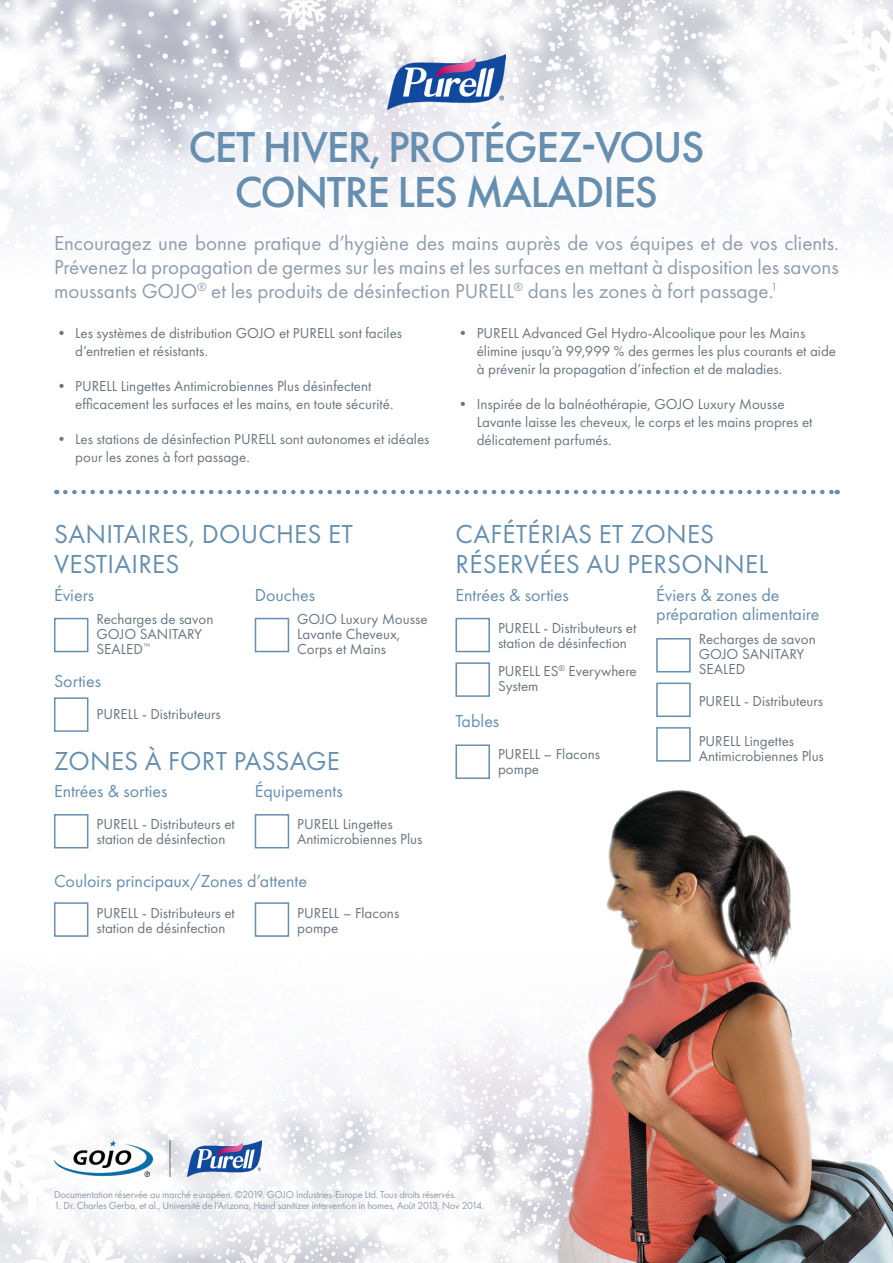
<style>
.page{position:relative;width:893px;height:1263px;background:#fff}
.page>*{position:absolute;margin:0;border:0;box-sizing:border-box;transform-origin:0 0}
.Header_Text{font:500 45px "Futura PT";letter-spacing:-.03em;color:#668faf}
.Checklist_Headers{font:27px/30px "Futura PT";letter-spacing:.01em;color:#668faf}
.Main_Body_Text{font:21px/24px "Futura PT";color:#8f9dac;text-align:justify}
.Checklist_Sub_Header{font:18px/19.5px "Futura PT";color:#668faf}
.Checklist{font:15px/15px "Futura PT";color:#6a7681}
.Small_Print{font:10.5px "Futura PT";letter-spacing:-.02em;color:#8f9dac}
</style>
<div class="page">
<img style="left:0;top:0;width:893px;height:235px">
<img style="left:0;top:1003px;width:227px;height:260px">
<svg style="left:0;top:1139px;width:227px;height:121px"></svg>
<img style="left:227px;top:790px;width:666px;height:473px">
<img style="left:388px;top:54px;width:117px;height:55px">
<img style="left:54px;top:1141px;width:207px;height:35px">
<div style="left:54px;top:618px;width:34px;height:34px;background:#fff;border:2px solid #668faf"></div>
<div style="left:255px;top:618px;width:34px;height:34px;background:#fff;border:2px solid #668faf"></div>
<div style="left:54px;top:814px;width:34px;height:34px;background:#fff;border:2px solid #668faf"></div>
<div style="left:255px;top:814px;width:34px;height:34px;background:#fff;border:2px solid #668faf"></div>
<div style="left:54px;top:902px;width:34px;height:35px;background:#fff;border:2px solid #668faf"></div>
<div style="left:255px;top:902px;width:34px;height:35px;background:#fff;border:2px solid #668faf"></div>
<div style="left:455px;top:618px;width:35px;height:34px;background:#fff;border:2px solid #668faf"></div>
<div style="left:656px;top:638px;width:35px;height:34px;background:#fff;border:2px solid #668faf"></div>
<div style="left:455px;top:662px;width:35px;height:35px;background:#fff;border:2px solid #668faf"></div>
<div style="left:656px;top:682px;width:35px;height:35px;background:#fff;border:2px solid #668faf"></div>
<div style="left:455px;top:744px;width:35px;height:35px;background:#fff;border:2px solid #668faf"></div>
<div style="left:656px;top:727px;width:35px;height:34px;background:#fff;border:2px solid #668faf"></div>
<svg style="left:65px;top:490px;width:773px;height:4px"></svg>
<div style="left:54px;top:697px;width:34px;height:35px;background:#fff;border:2px solid #668faf"></div>
<p class="Header_Text" style="left:188px;top:120px;width:518px">CET HIVER, PROTÉGEZ-VOUS</p>
<p class="Header_Text" style="left:235px;top:165px;width:425px">CONTRE LES MALADIES</p>
<p class="Main_Body_Text" style="left:54px;top:231px;width:786px">Encouragez une bonne pratique d’hygiène des mains auprès de vos équipes et de vos clients.<br>Prévenez la propagation de germes sur les mains et les surfaces en mettant à disposition les savons moussants GOJO<sup>®</sup> et les produits de désinfection PURELL<sup>®</sup> dans les zones à fort passage.<sup>1</sup></p>
<p class="Checklist" style="left:75px;top:323px;width:328px;line-height:18px;text-indent:-21px">• Les systèmes de distribution GOJO et PURELL sont faciles d’entretien et résistants.</p>
<p class="Checklist" style="left:75px;top:376px;width:320px;line-height:18px;text-indent:-21px">• PURELL Lingettes Antimicrobiennes Plus désinfectent efficacement les surfaces et les mains, en toute sécurité.</p>
<p class="Checklist" style="left:75px;top:429px;width:356px;line-height:18px;text-indent:-21px">• Les stations de désinfection PURELL sont autonomes et idéales pour les zones à fort passage.</p>
<p class="Checklist" style="left:477px;top:323px;width:361px;line-height:18px;text-indent:-21px">• PURELL Advanced Gel Hydro-Alcoolique pour les Mains élimine jusqu’à 99,999 % des germes les plus courants et aide à prévenir la propagation d’infection et de maladies.</p>
<p class="Checklist" style="left:477px;top:394px;width:337px;line-height:18px;text-indent:-21px">• Inspirée de la balnéothérapie, GOJO Luxury Mousse<br>Lavante laisse les cheveux, le corps et les mains propres et délicatement parfumés.</p>
<p class="Checklist_Headers" style="left:54px;top:519px;width:300px">SANITAIRES, DOUCHES ET<br>VESTIAIRES</p>
<p class="Checklist_Sub_Header" style="left:54px;top:585px;width:42px">Éviers</p>
<p class="Checklist" style="left:97px;top:612px;width:118px">Recharges de savon<br>GOJO SANITARY<br>SEALED<sup>™</sup></p>
<p class="Checklist_Sub_Header" style="left:54px;top:671px;width:49px">Sorties</p>
<p class="Checklist" style="left:97px;top:706px;width:126px">PURELL - Distributeurs</p>
<p class="Checklist_Sub_Header" style="left:255px;top:585px;width:62px">Douches</p>
<p class="Checklist" style="left:297px;top:612px;width:132px">GOJO Luxury Mousse<br>Lavante Cheveux,<br>Corps et Mains</p>
<p class="Checklist_Headers" style="left:54px;top:746px;width:287px">ZONES À FORT PASSAGE</p>
<p class="Checklist_Sub_Header" style="left:54px;top:781px;width:115px">Entrées &amp; sorties</p>
<p class="Checklist" style="left:97px;top:816px;width:140px">PURELL - Distributeurs et station de désinfection</p>
<p class="Checklist_Sub_Header" style="left:255px;top:781px;width:90px">Équipements</p>
<p class="Checklist" style="left:297px;top:816px;width:127px">PURELL Lingettes<br>Antimicrobiennes Plus</p>
<p class="Checklist_Sub_Header" style="left:54px;top:871px;width:255px">Couloirs principaux/Zones d’attente</p>
<p class="Checklist" style="left:97px;top:905px;width:140px">PURELL - Distributeurs et station de désinfection</p>
<p class="Checklist" style="left:297px;top:905px;width:104px">PURELL – Flacons pompe</p>
<p class="Checklist_Headers" style="left:456px;top:519px;width:314px">CAFÉTÉRIAS ET ZONES<br>RÉSERVÉES AU PERSONNEL</p>
<p class="Checklist_Sub_Header" style="left:455px;top:585px;width:115px">Entrées &amp; sorties</p>
<p class="Checklist" style="left:498px;top:620px;width:140px">PURELL - Distributeurs et station de désinfection</p>
<p class="Checklist" style="left:498px;top:663px;width:140px">PURELL ES<sup>®</sup> Everywhere<br>System</p>
<p class="Checklist_Sub_Header" style="left:455px;top:711px;width:45px">Tables</p>
<p class="Checklist" style="left:498px;top:746px;width:104px">PURELL – Flacons pompe</p>
<p class="Checklist_Sub_Header" style="left:656px;top:585px;width:165px">Éviers &amp; zones de préparation alimentaire</p>
<p class="Checklist" style="left:699px;top:631px;width:118px">Recharges de savon<br>GOJO SANITARY<br>SEALED</p>
<p class="Checklist" style="left:699px;top:693px;width:126px">PURELL - Distributeurs</p>
<p class="Checklist" style="left:699px;top:734px;width:127px">PURELL Lingettes<br>Antimicrobiennes Plus</p>
<p class="Small_Print" style="left:54px;top:1189px;width:404px">Documentation réservée au marché européen. ©2019. GOJO Industries-Europe Ltd. Tous droits réservés.</p>
<p class="Small_Print" style="left:54px;top:1199px;width:432px">1. Dr. Charles Gerba, et al., Université de l’Arizona, Hand sanitizer intervention in homes, Août 2013, Nov 2014.</p>
</div>
